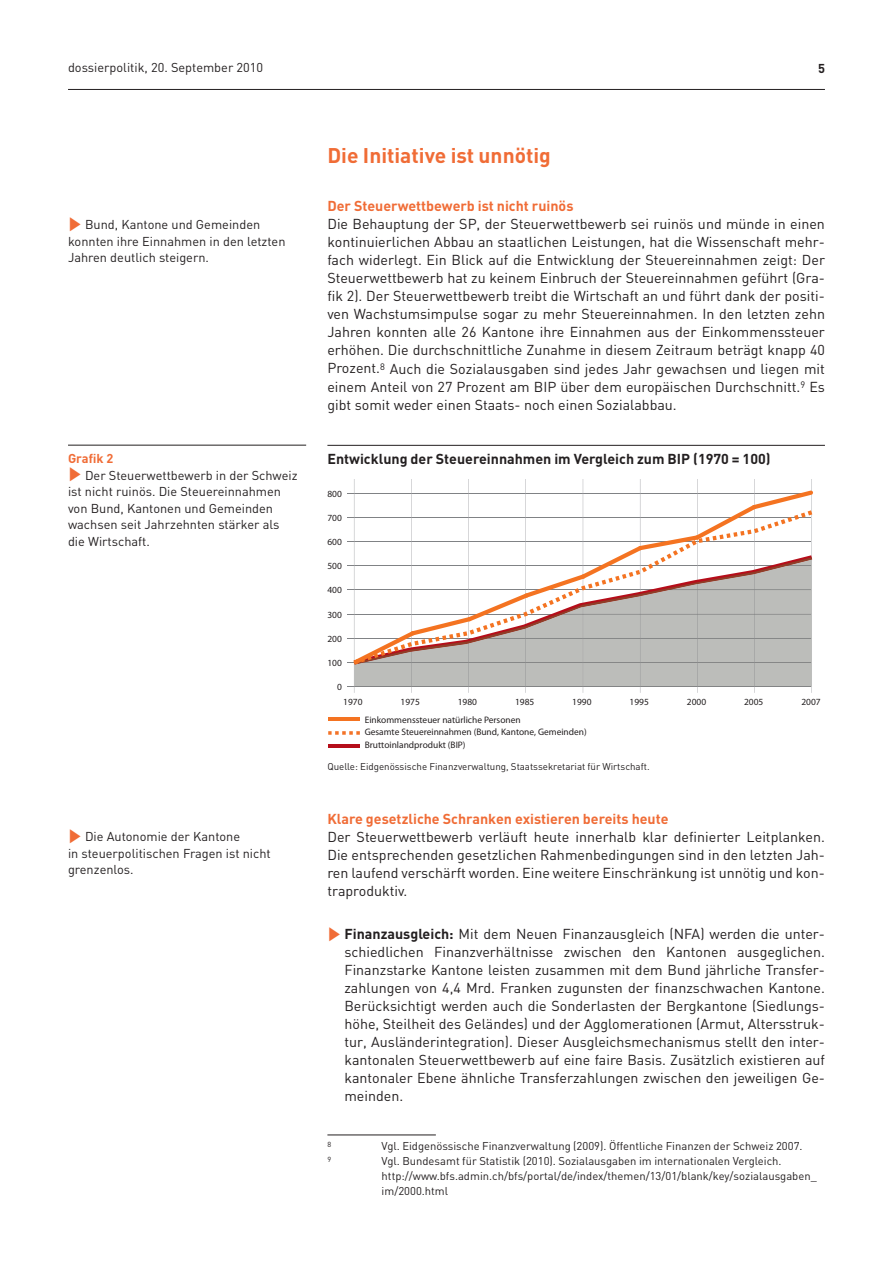
<style>
.page{position:relative;width:893px;height:1263px;background:#fff}
.page>*{position:absolute;margin:0;border:0;box-sizing:border-box;transform-origin:0 0}
.t1{font:700 21px "DIN";color:#f06c36}
.t2{font:14.25px/18px "DIN";color:#231f20;text-align:justify}
.t3{font:700 14.25px "DIN";color:#f06c36}
.t4{font:700 14.25px "DIN";color:#231f20}
.t5{font:12.75px/16.5px "DIN";color:#231f20}
.t6{font:700 12.75px "DIN";color:#f06c36}
.t7{font:700 12.75px "DIN";color:#231f20}
.t8{font:11.25px/15px "DIN";color:#231f20}
.t9{font:9.75px "DIN";color:#231f20}
.t10{font:9.45px/12.9px "Myriad Pro";color:#231f20}
.t11{font:7.35px "DIN";color:#231f20}
.s1{color:#f06c36}
.s2{font-weight:700}
</style>
<div class="page">
<hr style="left:68px;top:89px;width:757px;height:1px;background:#231f20">
<hr style="left:327px;top:445px;width:498px;height:1px;background:#231f20">
<hr style="left:328px;top:717px;width:32px;height:4px;background:#f47321">
<svg style="left:328px;top:731px;width:32px;height:4px"></svg>
<hr style="left:328px;top:744px;width:32px;height:4px;background:#b50e1a">
<hr style="left:348px;top:493px;width:463px;height:1px;background:#808285">
<hr style="left:348px;top:517px;width:463px;height:1px;background:#808285">
<hr style="left:348px;top:541px;width:463px;height:1px;background:#808285">
<hr style="left:348px;top:565px;width:463px;height:1px;background:#808285">
<hr style="left:348px;top:590px;width:463px;height:1px;background:#808285">
<hr style="left:348px;top:614px;width:463px;height:1px;background:#808285">
<hr style="left:348px;top:638px;width:463px;height:1px;background:#808285">
<hr style="left:348px;top:662px;width:463px;height:1px;background:#808285">
<hr style="left:348px;top:686px;width:463px;height:1px;background:#808285">
<svg style="left:353px;top:479px;width:460px;height:214px"></svg>
<hr style="left:327px;top:1135px;width:109px;height:1px;background:#231f20">
<hr style="left:68px;top:445px;width:238px;height:1px;background:#231f20">
<p class="t5" style="left:68px;top:59px;width:197px">dossierpolitik, 20. September 2010</p>
<p class="t7" style="left:818px;top:60px;width:8px">5</p>
<p class="t5" style="left:68px;top:216px;width:219px"><span class="s1">✓</span> Bund, Kantone und Gemeinden konnten ihre Einnahmen in den letzten<br>Jahren deutlich steigern.</p>
<p class="t6" style="left:68px;top:450px;width:47px">Grafik 2</p>
<p class="t5" style="left:68px;top:467px;width:231px"><span class="s1">✓</span> Der Steuerwettbewerb in der Schweiz ist nicht ruinös. Die Steuereinnahmen von Bund, Kantonen und Gemeinden wachsen seit Jahrzehnten stärker als die Wirtschaft.</p>
<p class="t5" style="left:68px;top:828px;width:204px"><span class="s1">✓</span> Die Autonomie der Kantone<br>in steuerpolitischen Fragen ist nicht grenzenlos.</p>
<h1 class="t1" style="left:327px;top:142px;width:225px">Die Initiative ist unnötig</h1>
<p class="t3" style="left:327px;top:197px;width:248px">Der Steuerwettbewerb ist nicht ruinös</p>
<p class="t2" style="left:327px;top:215px;width:499px">Die Behauptung der SP, der Steuerwettbewerb sei ruinös und münde in einen kontinuierlichen Abbau an staatlichen Leistungen, hat die Wissenschaft mehr&shy;fach widerlegt. Ein Blick auf die Entwicklung der Steuereinnahmen zeigt: Der Steuerwettbewerb hat zu keinem Einbruch der Steuereinnahmen geführt (Gra&shy;fik 2). Der Steuerwettbewerb treibt die Wirtschaft an und führt dank der positi&shy;ven Wachstumsimpulse sogar zu mehr Steuereinnahmen. In den letzten zehn Jahren konnten alle 26 Kantone ihre Einnahmen aus der Einkommenssteuer erhöhen. Die durchschnittliche Zunahme in diesem Zeitraum beträgt knapp 40<br>Prozent.<sup>8</sup> Auch die Sozialausgaben sind jedes Jahr gewachsen und liegen mit einem Anteil von 27 Prozent am BIP über dem europäischen Durchschnitt.<sup>9</sup> Es gibt somit weder einen Staats- noch einen Sozialabbau.</p>
<p class="t4" style="left:327px;top:449px;width:445px">Entwicklung der Steuereinnahmen im Vergleich zum BIP (1970 = 100)</p>
<p class="t10" style="left:327px;top:487px;width:16px">800</p>
<p class="t10" style="left:327px;top:511px;width:16px">700</p>
<p class="t10" style="left:327px;top:535px;width:16px">600</p>
<p class="t10" style="left:327px;top:560px;width:16px">500</p>
<p class="t10" style="left:327px;top:584px;width:16px">400</p>
<p class="t10" style="left:327px;top:608px;width:16px">300</p>
<p class="t10" style="left:327px;top:632px;width:16px">200</p>
<p class="t10" style="left:327px;top:656px;width:16px">100</p>
<p class="t10" style="left:337px;top:680px;width:6px">0</p>
<p class="t10" style="left:343px;top:695px;width:21px">1970</p>
<p class="t10" style="left:400px;top:695px;width:21px">1975</p>
<p class="t10" style="left:458px;top:695px;width:21px">1980</p>
<p class="t10" style="left:515px;top:695px;width:21px">1985</p>
<p class="t10" style="left:572px;top:695px;width:21px">1990</p>
<p class="t10" style="left:630px;top:695px;width:21px">1995</p>
<p class="t10" style="left:687px;top:695px;width:21px">2000</p>
<p class="t10" style="left:744px;top:695px;width:21px">2005</p>
<p class="t10" style="left:801px;top:695px;width:21px">2007</p>
<p class="t10" style="left:365px;top:713px;width:224px">Einkommenssteuer natürliche Personen<br>Gesamte Steuereinnahmen (Bund, Kantone, Gemeinden)<br>Bruttoinlandprodukt (BIP)</p>
<p class="t9" style="left:327px;top:760px;width:324px">Quelle: Eidgenössische Finanzverwaltung, Staatssekretariat für Wirtschaft.</p>
<p class="t3" style="left:327px;top:809px;width:343px">Klare gesetzliche Schranken existieren bereits heute</p>
<p class="t2" style="left:327px;top:827px;width:499px">Der Steuerwettbewerb verläuft heute innerhalb klar definierter Leitplanken.<br>Die entsprechenden gesetzlichen Rahmenbedingungen sind in den letzten Jah&shy;ren laufend verschärft worden. Eine weitere Einschränkung ist unnötig und kon&shy;traproduktiv.</p>
<p class="t2" style="left:344px;top:925px;width:482px;text-align:left;text-indent:-17px"><span class="s1">✓</span> <span class="s2">Finanzausgleich:</span> Mit dem Neuen Finanzausgleich (NFA) werden die unter&shy;schiedlichen Finanzverhältnisse zwischen den Kantonen ausgeglichen.<br>Finanzstarke Kantone leisten zusammen mit dem Bund jährliche Transfer&shy;zahlungen von 4,4 Mrd. Franken zugunsten der finanzschwachen Kantone.<br>Berücksichtigt werden auch die Sonderlasten der Bergkantone (Siedlungs&shy;höhe, Steilheit des Geländes) und der Agglomerationen (Armut, Altersstruk&shy;tur, Ausländerintegration). Dieser Ausgleichsmechanismus stellt den inter&shy;kantonalen Steuerwettbewerb auf eine faire Basis. Zusätzlich existieren auf kantonaler Ebene ähnliche Transferzahlungen zwischen den jeweiligen Ge&shy;meinden.</p>
<p class="t11" style="left:327px;top:1140px;width:5px">8</p>
<p class="t8" style="left:382px;top:1138px;width:422px">Vgl. Eidgenössische Finanzverwaltung (2009). Öffentliche Finanzen der Schweiz 2007.</p>
<p class="t11" style="left:327px;top:1155px;width:5px">9</p>
<p class="t8" style="left:382px;top:1153px;width:437px">Vgl. Bundesamt für Statistik (2010). Sozialausgaben im internationalen Vergleich. http://www.bfs.admin.ch/bfs/portal/de/index/themen/13/01/blank/key/sozialausgaben_ im/2000.html</p>
</div>
